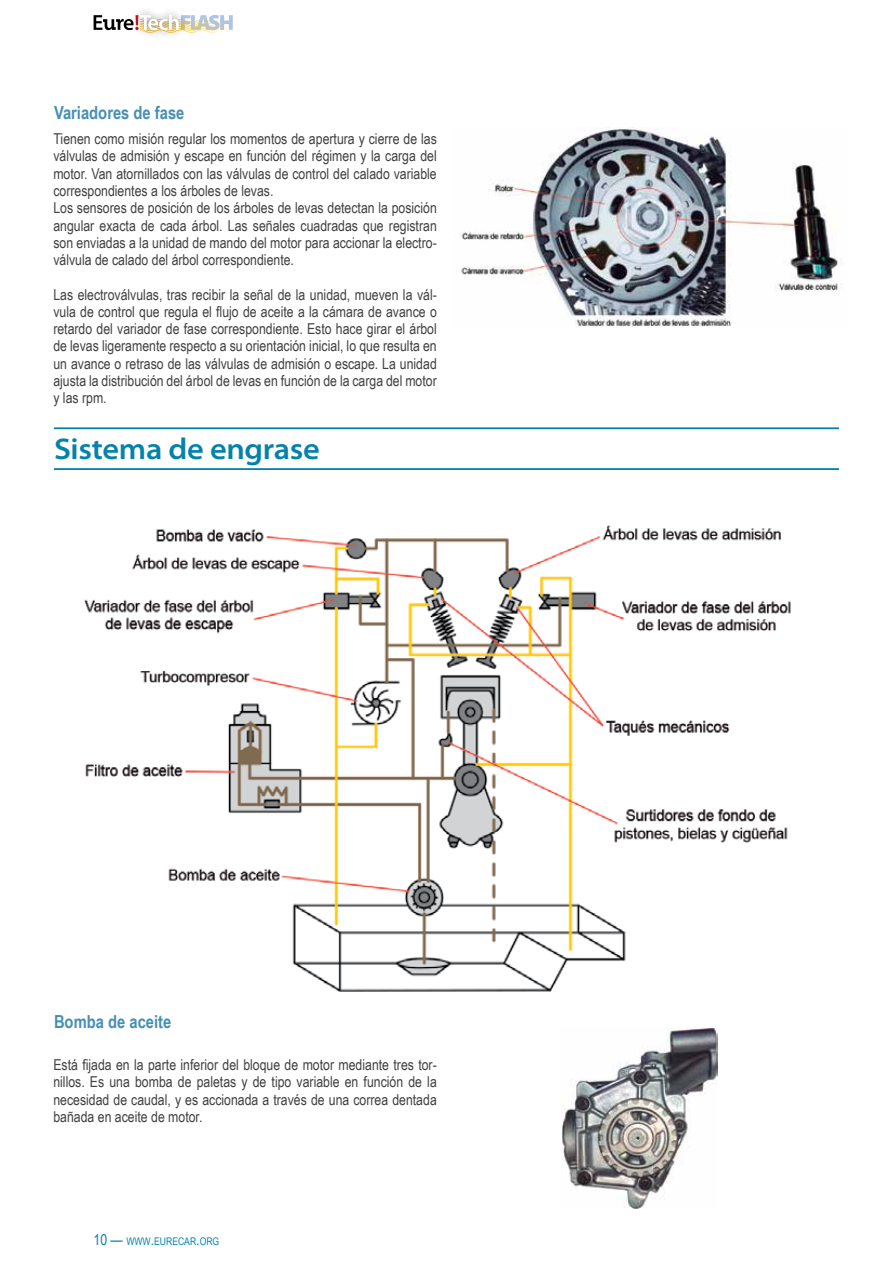
<style>
.page{position:relative;width:893px;height:1263px;background:#fff}
.page>*{position:absolute;margin:0;border:0;box-sizing:border-box;transform-origin:0 0}
.t1{font:600 semi-expanded 30px "Myriad Pro";letter-spacing:-.01em;color:#0482ab}
.t2{font:700 18px "Arial Narrow";color:#478fb4}
.t3{font:15px/17.2px "Arial Narrow";color:#414042;text-align:justify}
.t4{font:10.5px "Arial Narrow";color:#0482ab}
.s1{font-size:15px}
</style>
<div class="page">
<svg style="left:94px;top:14px;width:139px;height:19px"></svg>
<hr style="left:54px;top:427px;width:785px;height:2px;background:#0482ab">
<hr style="left:54px;top:468px;width:785px;height:2px;background:#0482ab">
<img style="left:461px;top:128px;width:381px;height:199px">
<img style="left:84px;top:525px;width:707px;height:467px">
<img style="left:561px;top:1027px;width:156px;height:182px">
<p class="t2" style="left:54px;top:99px;width:132px">Variadores de fase</p>
<p class="t3" style="left:53px;top:130px;width:385px;text-align:left">Tienen como misión regular los momentos de apertura y cierre de las válvulas de admisión y escape en función del régimen y la carga del motor. Van atornillados con las válvulas de control del calado variable correspondientes a los árboles de levas.<br>Los sensores de posición de los árboles de levas detectan la posición angular exacta de cada árbol. Las señales cuadradas que registran son enviadas a la unidad de mando del motor para accionar la electro&shy;válvula de calado del árbol correspondiente.</p>
<p class="t3" style="left:53px;top:285px;width:385px">Las electroválvulas, tras recibir la señal de la unidad, mueven la vál&shy;vula de control que regula el flujo de aceite a la cámara de avance o retardo del variador de fase correspondiente. Esto hace girar el árbol de levas ligeramente respecto a su orientación inicial, lo que resulta en un avance o retraso de las válvulas de admisión o escape. La unidad ajusta la distribución del árbol de levas en función de la carga del motor y las rpm.</p>
<h1 class="t1" style="left:54px;top:432px;width:267px">Sistema de engrase</h1>
<p class="t2" style="left:54px;top:1008px;width:119px">Bomba de aceite</p>
<p class="t3" style="left:53px;top:1056px;width:385px">Está fijada en la parte inferior del bloque de motor mediante tres tor&shy;nillos. Es una bomba de paletas y de tipo variable en función de la necesidad de caudal, y es accionada a través de una correa dentada bañada en aceite de motor.</p>
<p class="t4" style="left:94px;top:1233px;width:127px"><span class="s1">10 —</span> WWW<span class="s1">.</span>EURECAR<span class="s1">.</span>ORG</p>
</div>
